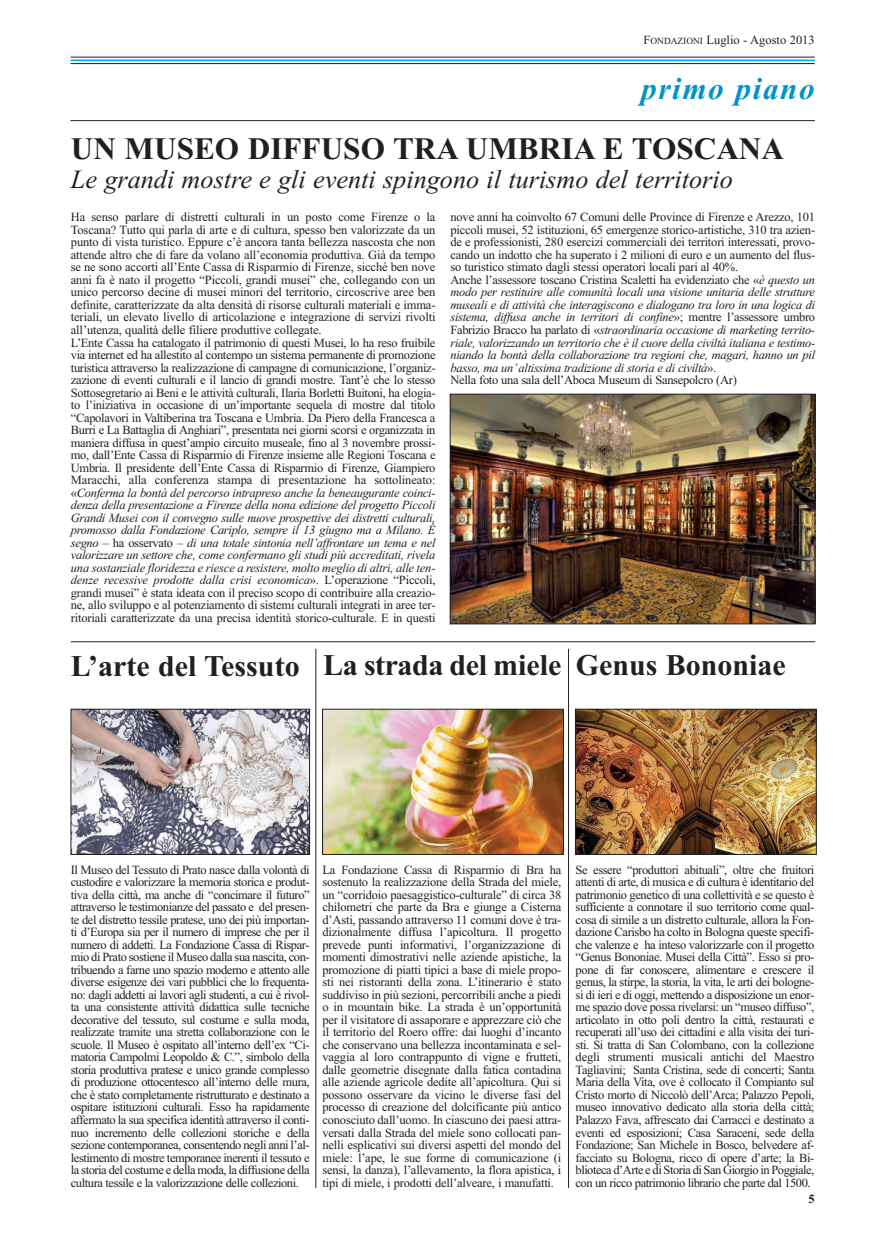
<style>
.page{position:relative;width:886px;height:1241px;background:#fff}
.page>*{position:absolute;margin:0;border:0;box-sizing:border-box;transform-origin:0 0}
.t1{font:700 31.25px "Times New Roman";color:#231f20}
.t2{font:italic 700 31.25px "Times New Roman";letter-spacing:.05em;color:#0092c8}
.t3{font:700 30px "Times New Roman";color:#231f20}
.t4{font:italic 26.25px "Times New Roman";color:#231f20}
.t5{font:12.5px/12.5px "Times New Roman";letter-spacing:-.015em;color:#231f20;text-align:justify}
.t6{font:700 12.5px "Times New Roman";color:#231f20}
.s1{font-size:9.38px}
.s2{font-style:italic}
</style>
<div class="page">
<hr style="left:71px;top:60px;width:744px;height:1px;background:#00aeef">
<hr style="left:71px;top:57px;width:744px;height:1px;background:#231f20">
<hr style="left:71px;top:63px;width:744px;height:1px;background:#231f20">
<hr style="left:71px;top:120px;width:744px;height:1px;background:#231f20">
<img style="left:73px;top:711px;width:235px;height:141px">
<div style="left:71px;top:709px;width:239px;height:145px;border:1px solid #231f20"></div>
<img style="left:324px;top:711px;width:237px;height:141px">
<div style="left:322px;top:709px;width:241px;height:145px;border:1px solid #231f20"></div>
<img style="left:577px;top:711px;width:237px;height:141px">
<div style="left:575px;top:709px;width:241px;height:145px;border:1px solid #231f20"></div>
<img style="left:452px;top:396px;width:361px;height:226px">
<div style="left:450px;top:394px;width:365px;height:230px;border:1px solid #231f20"></div>
<hr style="left:71px;top:641px;width:744px;height:1px;background:#231f20">
<hr style="left:316px;top:648px;width:1px;height:539px;background:#231f20">
<hr style="left:568px;top:648px;width:1px;height:539px;background:#231f20">
<p class="t5" style="left:643px;top:35px;width:173px">F<span class="s1">ONDAZIONI</span> Luglio - Agosto 2013</p>
<h1 class="t2" style="left:641px;top:78px;width:175px">primo piano</h1>
<h1 class="t1" style="left:71px;top:139px;width:715px">UN MUSEO DIFFUSO TRA UMBRIA E TOSCANA</h1>
<h3 class="t4" style="left:71px;top:170px;width:663px">Le grandi mostre e gli eventi spingono il turismo del territorio</h3>
<p class="t5" style="left:71px;top:212px;width:366px;text-align:left">Ha senso parlare di distretti culturali in un posto come Firenze o la Toscana? Tutto qui parla di arte e di cultura, spesso ben valorizzate da un punto di vista turistico. Eppure c’è ancora tanta bellezza nascosta che non attende altro che di fare da volano all’economia produttiva. Già da tempo se ne sono accorti all’Ente Cassa di Risparmio di Firenze, sicché ben nove anni fa è nato il progetto “Piccoli, grandi musei” che, collegando con un unico percorso decine di musei minori del territorio, circoscrive aree ben definite, caratterizzate da alta densità di risorse culturali materiali e imma&shy;teriali, un elevato livello di articolazione e integrazione di servizi rivolti all’utenza, qualità delle filiere produttive collegate.<br>L’Ente Cassa ha catalogato il patrimonio di questi Musei, lo ha reso fruibile via internet ed ha allestito al contempo un sistema permanente di promozione turistica attraverso la realizzazione di campagne di comunicazione, l’organiz&shy;zazione di eventi culturali e il lancio di grandi mostre. Tant’è che lo stesso Sottosegretario ai Beni e le attività culturali, Ilaria Borletti Buitoni, ha elogia&shy;to l’iniziativa in occasione di un’importante sequela di mostre dal titolo “Capolavori in Valtiberina tra Toscana e Umbria. Da Piero della Francesca a Burri e La Battaglia di Anghiari”, presentata nei giorni scorsi e organizzata in maniera diffusa in quest’ampio circuito museale, fino al 3 novembre prossi&shy;mo, dall’Ente Cassa di Risparmio di Firenze insieme alle Regioni Toscana e Umbria. Il presidente dell’Ente Cassa di Risparmio di Firenze, Giampiero Maracchi, alla conferenza stampa di presentazione ha sottolineato: «<span class="s2">Conferma la bontà del percorso intrapreso anche la beneaugurante coinci&shy;denza della presentazione a Firenze della nona edizione del progetto Piccoli Grandi Musei con il convegno sulle nuove prospettive dei distretti culturali, promosso dalla Fondazione Cariplo, sempre il 13 giugno ma a Milano. È segno</span> – ha osservato – <span class="s2">di una totale sintonia nell’affrontare un tema e nel valorizzare un settore che, come confermano gli studi più accreditati, rivela una sostanziale floridezza e riesce a resistere, molto meglio di altri, alle ten&shy;denze recessive prodotte dalla crisi economica</span>». L’operazione “Piccoli, grandi musei” è stata ideata con il preciso scopo di contribuire alla creazio&shy;ne, allo sviluppo e al potenziamento di sistemi culturali integrati in aree ter&shy;ritoriali caratterizzate da una precisa identità storico-culturale. E in questi</p>
<p class="t5" style="left:450px;top:212px;width:366px;text-align:left">nove anni ha coinvolto 67 Comuni delle Province di Firenze e Arezzo, 101 piccoli musei, 52 istituzioni, 65 emergenze storico-artistiche, 310 tra azien&shy;de e professionisti, 280 esercizi commerciali dei territori interessati, provo&shy;cando un indotto che ha superato i 2 milioni di euro e un aumento del flus&shy;so turistico stimato dagli stessi operatori locali pari al 40%.<br>Anche l’assessore toscano Cristina Scaletti ha evidenziato che «<span class="s2">è questo un modo per restituire alle comunità locali una visione unitaria delle strutture museali e di attività che interagiscono e dialogano tra loro in una logica di sistema, diffusa anche in territori di confine</span>»; mentre l’assessore umbro Fabrizio Bracco ha parlato di «<span class="s2">straordinaria occasione di marketing territo&shy;riale, valorizzando un territorio che è il cuore della civiltà italiana e testimo&shy;niando la bontà della collaborazione tra regioni che, magari, hanno un pil basso, ma un’ altissima tradizione di storia e di civiltà</span>».<br>Nella foto una sala dell’Aboca Museum di Sansepolcro (Ar)</p>
<h2 class="t3" style="left:71px;top:654px;width:716px">L’arte del Tessuto La strada del miele Genus Bononiae</h2>
<p class="t5" style="left:71px;top:864px;width:240px">Il Museo del Tessuto di Prato nasce dalla volontà di custodire e valorizzare la memoria storica e produt&shy;tiva della città, ma anche di “concimare il futuro” attraverso le testimonianze del passato e del presen&shy;te del distretto tessile pratese, uno dei più importan&shy;ti d’Europa sia per il numero di imprese che per il numero di addetti. La Fondazione Cassa di Rispar - mio di Prato sostiene il Museo dalla sua nascita, con&shy;tribuendo a farne uno spazio moderno e attento alle diverse esigenze dei vari pubblici che lo frequenta&shy;no: dagli addetti ai lavori agli studenti, a cui è rivol&shy;ta una consistente attività didattica sulle tecniche decorative del tessuto, sul costume e sulla moda, realizzate tramite una stretta collaborazione con le scuole. Il Museo è ospitato all’interno dell’ex “Ci - ma toria Campolmi Leo poldo &amp; C.”, simbolo della storia produttiva pratese e unico grande complesso di produzione ottocentesco all’interno delle mura, che è stato completamente ristrutturato e destinato a ospitare istituzioni culturali. Esso ha rapidamente affermato la sua specifica identità attraverso il conti&shy;nuo incremento delle collezioni storiche e della sezione contemporanea, consentendo negli anni l’al&shy;lestimento di mostre temporanee inerenti il tessuto e la storia del costume e della moda, la diffusione della cultura tessile e la valorizzazione delle collezioni.</p>
<p class="t5" style="left:322px;top:864px;width:240px">La Fondazione Cassa di Risparmio di Bra ha sostenuto la realizzazione della Strada del miele, un “corridoio paesaggistico-culturale” di circa 38 chilometri che parte da Bra e giunge a Cisterna d’Asti, passando attraverso 11 comuni dove è tra&shy;dizionalmente diffusa l’apicoltura. Il progetto prevede punti informativi, l’organizzazione di momenti dimostrativi nelle aziende apistiche, la promozione di piatti tipici a base di miele propo&shy;sti nei ristoranti della zona. L’itinerario è stato suddiviso in più sezioni, percorribili anche a piedi o in mountain bike. La strada è un’opportunità per il visitatore di assaporare e apprezzare ciò che il territorio del Roero offre: dai luoghi d’incanto che conservano una bellezza incontaminata e sel&shy;vaggia al loro contrappunto di vigne e frutteti, dalle geometrie disegnate dalla fatica contadina alle aziende agricole dedite all’apicoltura. Qui si possono osservare da vicino le diverse fasi del processo di creazione del dolcificante più antico conosciuto dall’uomo. In ciascuno dei paesi attra&shy;versati dalla Strada del miele sono collocati pan&shy;nelli esplicativi sui diversi aspetti del mondo del miele: l’ape, le sue forme di comunicazione (i sensi, la danza), l’allevamento, la flora apistica, i tipi di miele, i prodotti dell’alveare, i manufatti.</p>
<p class="t5" style="left:576px;top:864px;width:240px">Se essere “produttori abituali”, oltre che fruitori attenti di arte, di musica e di cultura è identitario del patrimonio genetico di una collettività e se questo è sufficiente a connotare il suo territorio come qual&shy;cosa di simile a un distretto culturale, allora la Fon - da zione Carisbo ha colto in Bologna queste specifi&shy;che valenze e ha inteso valorizzarle con il progetto “Genus Bononiae. Musei della Cit tà”. Esso si pro&shy;pone di far conoscere, alimentare e crescere il genus, la stirpe, la storia, la vita, le arti dei bologne&shy;si di ieri e di oggi, mettendo a disposizione un enor&shy;me spazio dove possa rivelarsi: un “museo diffuso”, articolato in otto poli dentro la città, restaurati e recuperati all’uso dei cittadini e alla visita dei turi&shy;sti. Si tratta di San Colombano, con la collezione degli strumenti musicali antichi del Maestro Tagliavini; Santa Cristina, sede di concerti; Santa Maria della Vita, ove è collocato il Compianto sul Cristo morto di Niccolò dell’Arca; Palazzo Pepoli, museo innovativo dedicato alla storia della città; Palazzo Fava, affrescato dai Carracci e destinato a eventi ed esposizioni; Casa Saraceni, sede della Fon da zione; San Michele in Bosco, belvedere af - facciato su Bologna, ricco di opere d’arte; la Bi - blioteca d’Arte e di Storia di San Giorgio in Poggiale, con un ricco patrimonio librario che parte dal 1500.</p>
<p class="t6" style="left:808px;top:1194px;width:8px">5</p>
</div>
